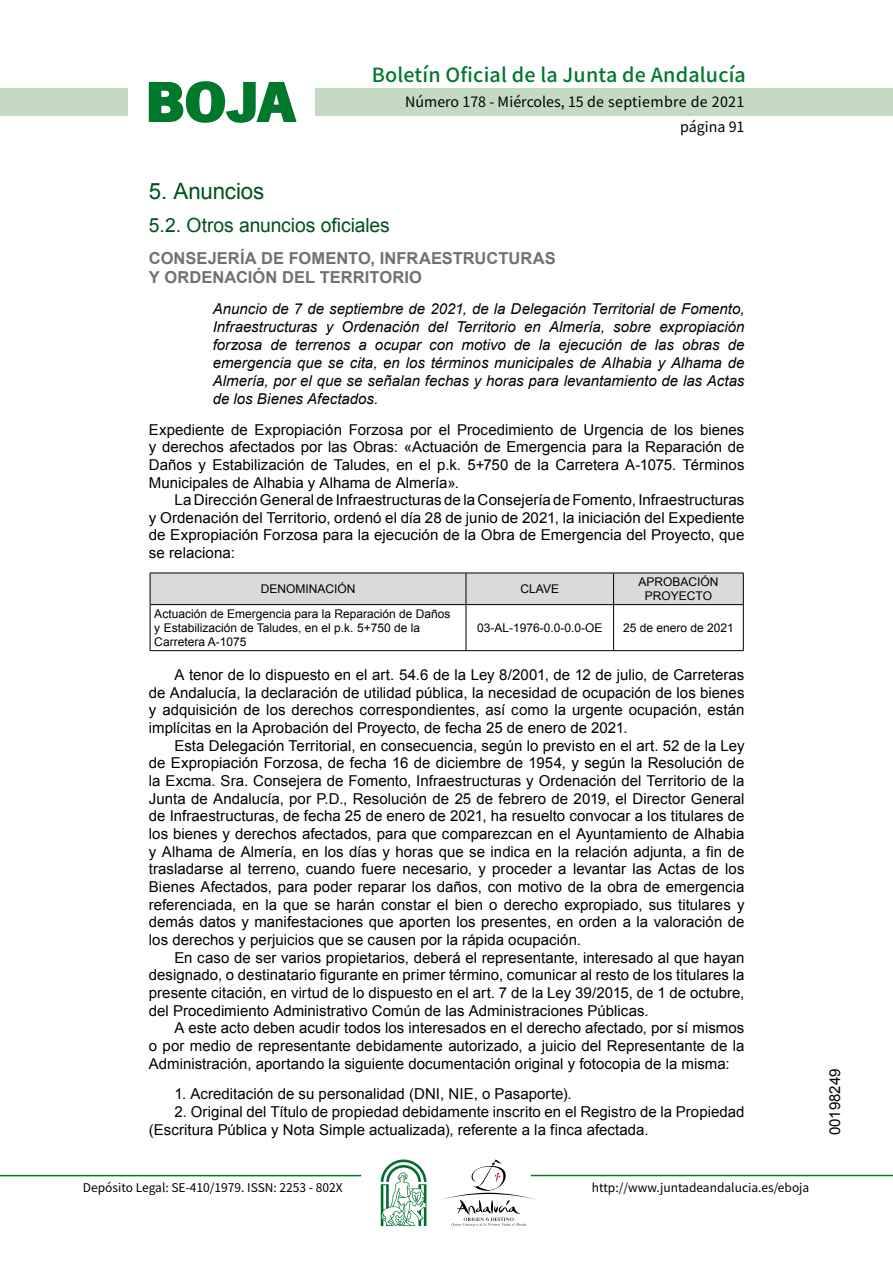
<style>
.page{position:relative;width:893px;height:1263px;background:#fff}
.page>*{position:absolute;margin:0;border:0;box-sizing:border-box;transform-origin:0 0}
.t1{font:700 57.75px "News Got T";color:#00782c;scale:1.14 1}
.t2{font:22.5px "Arial";letter-spacing:-.005em;color:#00501f}
.t3{font:500 19.5px "Noto Sans HK";letter-spacing:.01em;color:#00782c}
.t4{font:19.5px "Arial";letter-spacing:-.005em;color:#00501f}
.t5{font:700 16.5px/19.5px "Arial";letter-spacing:.005em;color:#707173}
.t6{font:15px/17.7px "Arial";color:#000;text-align:justify}
.t7{font:italic 15px/18px "Arial";color:#000;text-align:justify}
.t8{font:14.25px/24.5px "Noto Sans HK";color:#000;text-align:right}
.t9{font:12px/14.4px "Arial";color:#000;text-align:center}
.t10{font:12px "Noto Sans HK";color:#000}
</style>
<div class="page">
<div style="left:315px;top:88px;width:577px;height:28px;background:#c5dac3"></div>
<div style="left:0;top:88px;width:128px;height:28px;background:#c5dac3"></div>
<hr style="left:0;top:1175px;width:361px;height:1px;background:#00782c">
<hr style="left:531px;top:1175px;width:361px;height:1px;background:#00782c">
<svg style="left:148px;top:81px;width:149px;height:42px"></svg>
<svg style="left:442px;top:1159px;width:100px;height:67px"></svg>
<svg style="left:381px;top:1160px;width:45px;height:66px"></svg>
<div style="left:151px;top:574px;width:592px;height:30px;background:#d9dadb"></div>
<hr style="left:150px;top:573px;width:316px;height:1px;background:#000">
<hr style="left:150px;top:573px;width:1px;height:31px;background:#000">
<hr style="left:466px;top:573px;width:147px;height:1px;background:#000">
<hr style="left:465px;top:573px;width:1px;height:31px;background:#000">
<hr style="left:613px;top:573px;width:130px;height:1px;background:#000">
<hr style="left:613px;top:573px;width:1px;height:31px;background:#000">
<hr style="left:743px;top:573px;width:1px;height:31px;background:#000">
<hr style="left:150px;top:604px;width:316px;height:1px;background:#000">
<hr style="left:150px;top:605px;width:1px;height:45px;background:#000">
<hr style="left:466px;top:604px;width:147px;height:1px;background:#000">
<hr style="left:465px;top:605px;width:1px;height:45px;background:#000">
<hr style="left:613px;top:604px;width:130px;height:1px;background:#000">
<hr style="left:613px;top:605px;width:1px;height:45px;background:#000">
<hr style="left:743px;top:605px;width:1px;height:45px;background:#000">
<hr style="left:150px;top:650px;width:316px;height:1px;background:#000">
<hr style="left:466px;top:650px;width:147px;height:1px;background:#000">
<hr style="left:613px;top:650px;width:130px;height:1px;background:#000">
<h1 class="t1" style="left:145px;top:68px;width:133px">BOJA</h1>
<h3 class="t3" style="left:372px;top:64px;width:375px">Boletín Oficial de la Junta de Andalucía</h3>
<p class="t8" style="left:405px;top:90px;width:341px">Número 178 - Miércoles, 15 de septiembre de 2021 página 91</p>
<h2 class="t2" style="left:149px;top:177px;width:117px">5. Anuncios</h2>
<h3 class="t4" style="left:149px;top:212px;width:242px">5.2. Otros anuncios oficiales</h3>
<p class="t5" style="left:149px;top:249px;width:408px">CONSEJERÍA DE FOMENTO, INFRAESTRUCTURAS<br>Y ORDENACIÓN DEL TERRITORIO</p>
<p class="t7" style="left:213px;top:300px;width:533px">Anuncio de 7 de septiembre de 2021, de la Delegación Territorial de Fomento, Infraestructuras y Ordenación del Territorio en Almería, sobre expropiación forzosa de terrenos a ocupar con motivo de la ejecución de las obras de emergencia que se cita, en los términos municipales de Alhabia y Alhama de Almería, por el que se señalan fechas y horas para levantamiento de las Actas de los Bienes Afectados.</p>
<p class="t6" style="left:149px;top:421px;width:597px">Expediente de Expropiación Forzosa por el Procedimiento de Urgencia de los bienes y derechos afectados por las Obras: «Actuación de Emergencia para la Reparación de Daños y Estabilización de Taludes, en el p.k. 5+750 de la Carretera A-1075. Términos Municipales de Alhabia y Alhama de Almería».</p>
<p class="t6" style="left:149px;top:491px;width:597px;text-indent:26px">La Dirección General de Infraestructuras de la Consejería de Fomento, Infraestructuras y Ordenación del Territorio, ordenó el día 28 de junio de 2021, la iniciación del Expediente de Expropiación Forzosa para la ejecución de la Obra de Emergencia del Proyecto, que se relaciona:</p>
<p class="t9" style="left:261px;top:582px;width:96px">DENOMINACIÓN</p>
<p class="t9" style="left:520px;top:582px;width:40px">CLAVE</p>
<p class="t9" style="left:638px;top:575px;width:82px">APROBACIÓN<br>PROYECTO</p>
<p class="t9" style="left:154px;top:606px;width:298px;text-align:left">Actuación de Emergencia para la Reparación de Daños y Estabilización de Taludes, en el p.k. 5+750 de la<br>Carretera A-1075</p>
<p class="t9" style="left:477px;top:621px;width:127px">03-AL-1976-0.0-0.0-OE</p>
<p class="t9" style="left:623px;top:621px;width:112px">25 de enero de 2021</p>
<p class="t6" style="left:149px;top:666px;width:597px;text-indent:26px">A tenor de lo dispuesto en el art. 54.6 de la Ley 8/2001, de 12 de julio, de Carreteras de Andalucía, la declaración de utilidad pública, la necesidad de ocupación de los bienes y adquisición de los derechos correspondientes, así como la urgente ocupación, están implícitas en la Aprobación del Proyecto, de fecha 25 de enero de 2021.</p>
<p class="t6" style="left:149px;top:737px;width:597px;text-indent:26px">Esta Delegación Territorial, en consecuencia, según lo previsto en el art. 52 de la Ley de Expropiación Forzosa, de fecha 16 de diciembre de 1954, y según la Resolución de la Excma. Sra. Consejera de Fomento, Infraestructuras y Ordenación del Territorio de la Junta de Andalucía, por P.D., Resolución de 25 de febrero de 2019, el Director General de Infraestructuras, de fecha 25 de enero de 2021, ha resuelto convocar a los titulares de los bienes y derechos afectados, para que comparezcan en el Ayuntamiento de Alhabia y Alhama de Almería, en los días y horas que se indica en la relación adjunta, a fin de trasladarse al terreno, cuando fuere necesario, y proceder a levantar las Actas de los Bienes Afectados, para poder reparar los daños, con motivo de la obra de emergencia referenciada, en la que se harán constar el bien o derecho expropiado, sus titulares y demás datos y manifestaciones que aporten los presentes, en orden a la valoración de los derechos y perjuicios que se causen por la rápida ocupación.</p>
<p class="t6" style="left:149px;top:949px;width:597px;text-indent:26px">En caso de ser varios propietarios, deberá el representante, interesado al que hayan designado, o destinatario figurante en primer término, comunicar al resto de los titulares la presente citación, en virtud de lo dispuesto en el art. 7 de la Ley 39/2015, de 1 de octubre, del Procedimiento Administrativo Común de las Administraciones Públicas.</p>
<p class="t6" style="left:149px;top:1019px;width:597px;text-indent:26px">A este acto deben acudir todos los interesados en el derecho afectado, por sí mismos o por medio de representante debidamente autorizado, a juicio del Representante de la Administración, aportando la siguiente documentación original y fotocopia de la misma:</p>
<p class="t6" style="left:174px;top:1085px;width:399px">1. Acreditación de su personalidad (DNI, NIE, o Pasaporte).</p>
<p class="t6" style="left:149px;top:1103px;width:597px;line-height:18.1px;text-indent:26px">2. Original del Título de propiedad debidamente inscrito en el Registro de la Propiedad (Escritura Pública y Nota Simple actualizada), referente a la finca afectada.</p>
<p class="t10" style="left:83px;top:1181px;width:261px">Depósito Legal: SE-410/1979. ISSN: 2253 - 802X</p>
<p class="t10" style="left:592px;top:1181px;width:219px">http://www.juntadeandalucia.es/eboja</p>
<p class="t6" style="left:826px;top:1135px;width:68px;rotate:-90deg">00198249</p>
</div>
